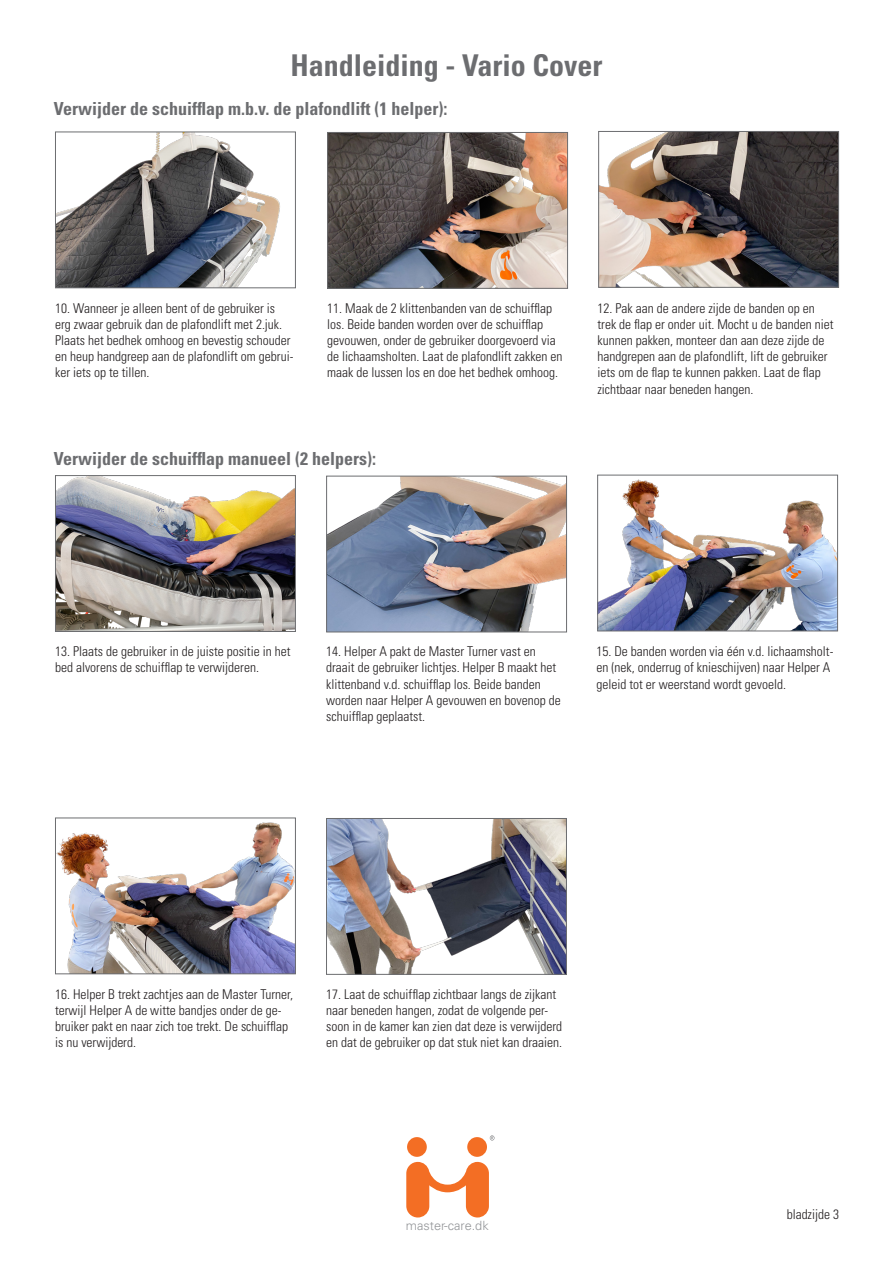
<style>
.page{position:relative;width:893px;height:1263px;background:#fff}
.page>*{position:absolute;margin:0;border:0;box-sizing:border-box;transform-origin:0 0}
.t1{font:700 condensed 30px "Univers LT Std";color:#6c6d70}
.Underoverskrift{font:700 condensed 18px "Univers LT Std";color:#6c6d70}
.t2{font:300 condensed 13.5px/16.2px "Univers LT Std";color:#231f20}
.t3{font:300 12.75px "Univers LT Std";color:#939598}
</style>
<div class="page">
<img style="left:600px;top:133px;width:237px;height:153px">
<div style="left:598px;top:131px;width:241px;height:157px;border:1px solid #6c6d70"></div>
<img style="left:329px;top:134px;width:237px;height:153px">
<div style="left:327px;top:132px;width:241px;height:157px;border:1px solid #6c6d70"></div>
<img style="left:57px;top:134px;width:223px;height:152px">
<div style="left:55px;top:132px;width:241px;height:156px;border:1px solid #6c6d70"></div>
<img style="left:599px;top:479px;width:237px;height:150px">
<div style="left:597px;top:475px;width:241px;height:156px;border:1px solid #6c6d70"></div>
<img style="left:328px;top:478px;width:237px;height:152px">
<div style="left:326px;top:476px;width:241px;height:156px;border:1px solid #6c6d70"></div>
<img style="left:57px;top:477px;width:237px;height:153px">
<div style="left:55px;top:475px;width:241px;height:157px;border:1px solid #6c6d70"></div>
<img style="left:328px;top:820px;width:237px;height:153px">
<div style="left:326px;top:818px;width:241px;height:157px;border:1px solid #6c6d70"></div>
<img style="left:57px;top:822px;width:237px;height:150px">
<div style="left:55px;top:817px;width:241px;height:157px;border:1px solid #6c6d70"></div>
<svg style="left:406px;top:1162px;width:83px;height:55px"></svg>
<div style="left:407px;top:1137px;width:20px;height:20px;background:#f36e24;border-radius:50%"></div>
<div style="left:467px;top:1137px;width:20px;height:20px;background:#f36e24;border-radius:50%"></div>
<svg style="left:490px;top:1135px;width:4px;height:5px"></svg>
<h1 class="t1" style="left:290px;top:47px;width:314px">Handleiding - Vario Cover</h1>
<p class="Underoverskrift" style="left:54px;top:97px;width:395px">Verwijder de schuifflap m.b.v. de plafondlift (1 helper):</p>
<p class="t2" style="left:55px;top:300px;width:240px">10. Wanneer je alleen bent of de gebruiker is erg zwaar gebruik dan de plafondlift met 2.juk.<br>Plaats het bedhek omhoog en bevestig schouder en heup handgreep aan de plafondlift om gebrui&shy;ker iets op te tillen.</p>
<p class="t2" style="left:327px;top:300px;width:237px">11. Maak de 2 klittenbanden van de schuifflap los. Beide banden worden over de schuifflap gevouwen, onder de gebruiker doorgevoerd via de lichaamsholten. Laat de plafondlift zakken en maak de lussen los en doe het bedhek omhoog.</p>
<p class="Underoverskrift" style="left:54px;top:447px;width:324px">Verwijder de schuifflap manueel (2 helpers):</p>
<p class="t2" style="left:597px;top:300px;width:238px">12. Pak aan de andere zijde de banden op en trek de flap er onder uit. Mocht u de banden niet kunnen pakken, monteer dan aan deze zijde de handgrepen aan de plafondlift, lift de gebruiker iets om de flap te kunnen pakken. Laat de flap zichtbaar naar beneden hangen.</p>
<p class="t2" style="left:55px;top:643px;width:237px">13. Plaats de gebruiker in de juiste positie in het bed alvorens de schuifflap te verwijderen.</p>
<p class="t2" style="left:326px;top:643px;width:236px">14. Helper A pakt de Master Turner vast en draait de gebruiker lichtjes. Helper B maakt het klittenband v.d. schuifflap los. Beide banden worden naar Helper A gevouwen en bovenop de schuifflap geplaatst.</p>
<p class="t2" style="left:596px;top:643px;width:238px">15. De banden worden via één v.d. lichaamsholt&shy;en (nek, onderrug of knieschijven) naar Helper A geleid tot er weerstand wordt gevoeld.</p>
<p class="t2" style="left:55px;top:986px;width:239px">16. Helper B trekt zachtjes aan de Master Turner, terwijl Helper A de witte bandjes onder de ge&shy;bruiker pakt en naar zich toe trekt. De schuifflap is nu verwijderd.</p>
<p class="t2" style="left:326px;top:986px;width:232px">17. Laat de schuifflap zichtbaar langs de zijkant</p>
<p class="t2" style="left:326px;top:1002px;width:238px">naar beneden hangen, zodat de volgende per&shy;soon in de kamer kan zien dat deze is verwijderd en dat de gebruiker op dat stuk niet kan draaien.</p>
<p class="t3" style="left:406px;top:1217px;width:84px">master-care.dk</p>
<p class="t2" style="left:787px;top:1206px;width:54px">bladzijde 3</p>
</div>
